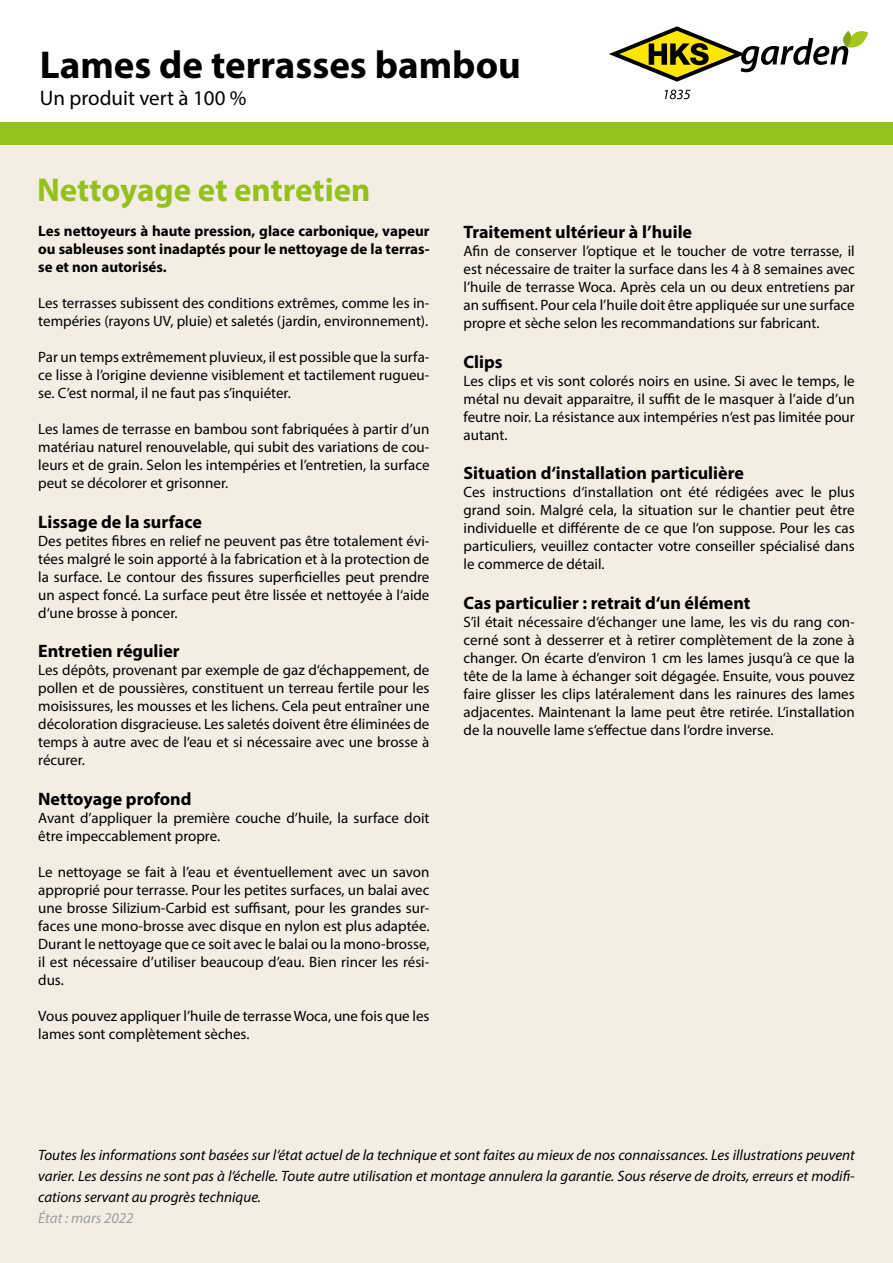
<style>
.page{position:relative;width:893px;height:1263px;background:#fff}
.page>*{position:absolute;margin:0;border:0;box-sizing:border-box;transform-origin:0 0}
.t1{font:700 39px "Myriad Pro";color:#000}
.t2{font:700 33px "Myriad Pro";color:#95c11f}
.t3{font:21px "Myriad Pro";color:#000}
.t4{font:700 18px "Myriad Pro";color:#000}
.t5{font:15px/18px "Myriad Pro";color:#000;text-align:justify}
.t6{font:italic 15px/21px "Myriad Pro";color:#000;text-align:justify}
.t7{font:700 15px/18px "Myriad Pro";color:#000;text-align:justify}
.t8{font:italic 15px "Myriad Pro";color:#9d9d9c}
</style>
<div class="page">
<div style="left:0;top:145px;width:893px;height:1118px;background:#f4ede4"></div>
<div style="left:0;top:122px;width:893px;height:23px;background:#95c11f"></div>
<svg style="left:665px;top:90px;width:25px;height:9px"></svg>
<svg style="left:609px;top:26px;width:259px;height:56px"></svg>
<h1 class="t1" style="left:40px;top:39px;width:483px">Lames de terrasses bambou</h1>
<h3 class="t3" style="left:40px;top:85px;width:208px">Un produit vert à 100 %</h3>
<h2 class="t2" style="left:37px;top:168px;width:335px">Nettoyage et entretien</h2>
<p class="t7" style="left:38px;top:221px;width:393px">Les nettoyeurs à haute pression, glace carbonique, vapeur ou sableuses sont inadaptés pour le nettoyage de la terras&shy;se et non autorisés.</p>
<p class="t5" style="left:38px;top:294px;width:393px">Les terrasses subissent des conditions extrêmes, comme les in&shy;tempéries (rayons UV, pluie) et saletés (jardin, environnement).</p>
<p class="t5" style="left:38px;top:348px;width:393px">Par un temps extrêmement pluvieux, il est possible que la surfa&shy;ce lisse à l’origine devienne visiblement et tactilement rugueu&shy;se. C’est normal, il ne faut pas s’inquiéter.</p>
<p class="t5" style="left:38px;top:420px;width:393px">Les lames de terrasse en bambou sont fabriquées à partir d’un matériau naturel renouvelable, qui subit des variations de cou&shy;leurs et de grain. Selon les intempéries et l’entretien, la surface peut se décolorer et grisonner.</p>
<p class="t4" style="left:38px;top:510px;width:165px">Lissage de la surface</p>
<p class="t5" style="left:38px;top:531px;width:393px">Des petites fibres en relief ne peuvent pas être totalement évi&shy;tées malgré le soin apporté à la fabrication et à la protection de la surface. Le contour des fissures superficielles peut prendre un aspect foncé. La surface peut être lissée et nettoyée à l‘aide d‘une brosse à poncer.</p>
<p class="t4" style="left:38px;top:639px;width:143px">Entretien régulier</p>
<p class="t5" style="left:38px;top:661px;width:393px">Les dépôts, provenant par exemple de gaz d‘échappement, de pollen et de poussières, constituent un terreau fertile pour les moisissures, les mousses et les lichens. Cela peut entraîner une décoloration disgracieuse. Les saletés doivent être éliminées de temps à autre avec de l‘eau et si nécessaire avec une brosse à récurer.</p>
<p class="t4" style="left:38px;top:787px;width:155px">Nettoyage profond</p>
<p class="t5" style="left:38px;top:809px;width:393px">Avant d’appliquer la première couche d’huile, la surface doit être impeccablement propre.</p>
<p class="t5" style="left:38px;top:863px;width:393px">Le nettoyage se fait à l’eau et éventuellement avec un savon approprié pour terrasse. Pour les petites surfaces, un balai avec une brosse Silizium-Carbid est suffisant, pour les grandes sur&shy;faces une mono-brosse avec disque en nylon est plus adaptée.<br>Durant le nettoyage que ce soit avec le balai ou la mono-brosse, il est nécessaire d’utiliser beaucoup d’eau. Bien rincer les rési&shy;dus.</p>
<p class="t5" style="left:38px;top:1007px;width:393px">Vous pouvez appliquer l’huile de terrasse Woca, une fois que les lames sont complètement sèches.</p>
<p class="t4" style="left:464px;top:220px;width:230px">Traitement ultérieur à l’huile</p>
<p class="t5" style="left:464px;top:242px;width:393px">Afin de conserver l’optique et le toucher de votre terrasse, il est nécessaire de traiter la surface dans les 4 à 8 semaines avec l’huile de terrasse Woca. Après cela un ou deux entretiens par an suffisent. Pour cela l’huile doit être appliquée sur une surface propre et sèche selon les recommandations sur fabricant.</p>
<p class="t4" style="left:464px;top:350px;width:41px">Clips</p>
<p class="t5" style="left:464px;top:372px;width:393px">Les clips et vis sont colorés noirs en usine. Si avec le temps, le métal nu devait apparaitre, il suffit de le masquer à l’aide d’un feutre noir. La résistance aux intempéries n‘est pas limitée pour autant.</p>
<p class="t4" style="left:464px;top:462px;width:282px">Situation d‘installation particulière</p>
<p class="t5" style="left:464px;top:483px;width:393px">Ces instructions d‘installation ont été rédigées avec le plus grand soin. Malgré cela, la situation sur le chantier peut être individuelle et différente de ce que l‘on suppose. Pour les cas particuliers, veuillez contacter votre conseiller spécialisé dans le commerce de détail.</p>
<p class="t4" style="left:464px;top:591px;width:288px">Cas particulier : retrait d‘un élément</p>
<p class="t5" style="left:464px;top:613px;width:393px">S’il était nécessaire d‘échanger une lame, les vis du rang con&shy;cerné sont à desserrer et à retirer complètement de la zone à changer. On écarte d’environ 1 cm les lames jusqu‘à ce que la tête de la lame à échanger soit dégagée. Ensuite, vous pouvez faire glisser les clips latéralement dans les rainures des lames adjacentes. Maintenant la lame peut être retirée. L‘installation de la nouvelle lame s‘effectue dans l‘ordre inverse.</p>
<p class="t6" style="left:38px;top:1144px;width:818px">Toutes les informations sont basées sur l‘état actuel de la technique et sont faites au mieux de nos connaissances. Les illustrations peuvent varier. Les dessins ne sont pas à l‘échelle. Toute autre utilisation et montage annulera la garantie. Sous réserve de droits, erreurs et modifi&shy;cations servant au progrès technique.</p>
<p class="t8" style="left:38px;top:1209px;width:97px">État : mars 2022</p>
</div>
